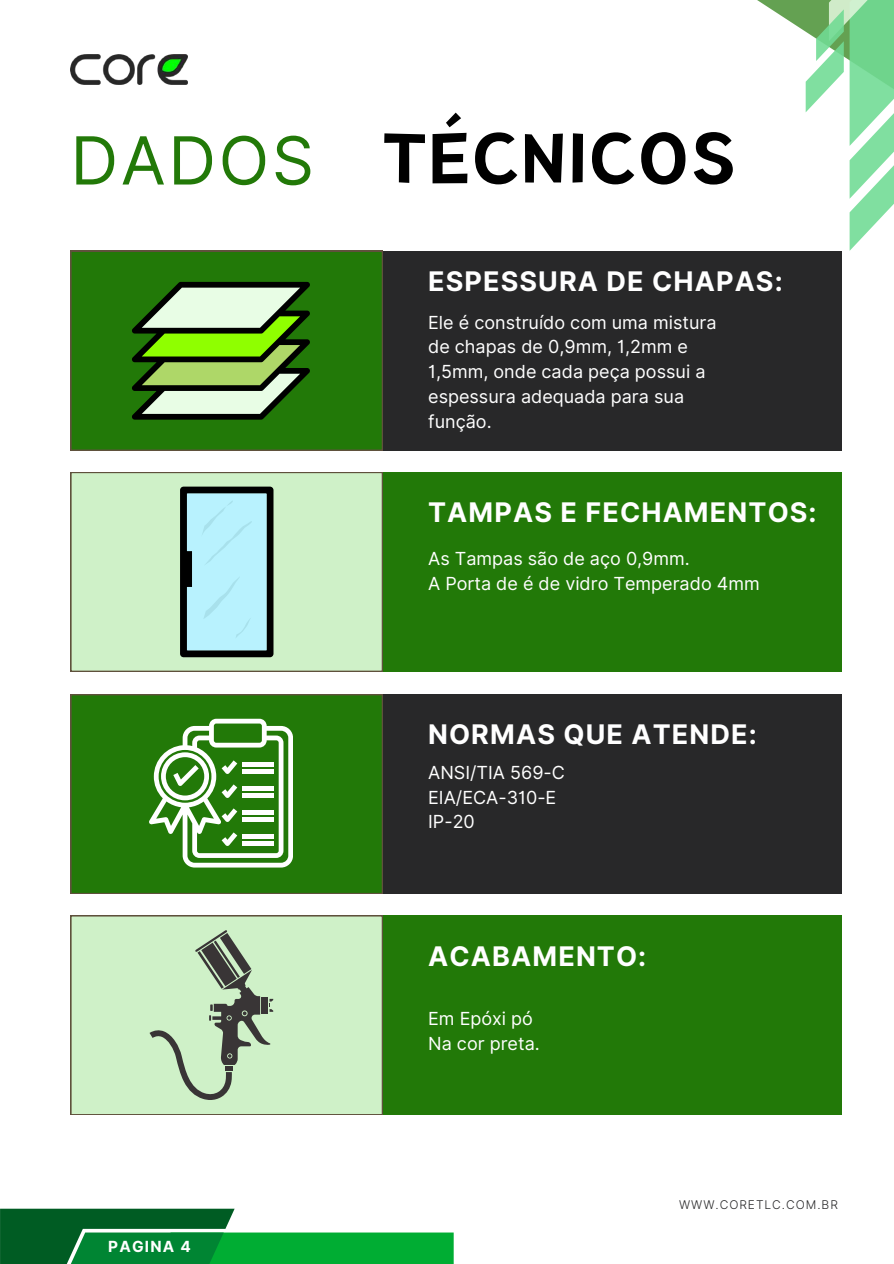
<style>
.page{position:relative;width:894px;height:1264px;background:#fff}
.page>*{position:absolute;margin:0;border:0;box-sizing:border-box;transform-origin:0 0}
.t1{font:700 69px "Pines";letter-spacing:.04em;color:#000}
.t2{font:700 27px "Inter";letter-spacing:.04em;color:#fff}
.t3{font:18px/24.8px "Inter";color:#fff}
.t4{font:700 15.3px "Inter";letter-spacing:.08em;color:#fff}
.t5{font:300 12px "Inter";letter-spacing:.08em;color:#282829}
.s1{font-family:"Inter";font-weight:400;font-size:66.3px;color:#227908}
</style>
<div class="page">
<div style="left:383px;top:251px;width:458px;height:199px;background:#282829"></div>
<div style="left:383px;top:472px;width:458px;height:199px;background:#227908"></div>
<div style="left:383px;top:694px;width:458px;height:200px;background:#282829"></div>
<div style="left:383px;top:915px;width:458px;height:200px;background:#227908"></div>
<div style="left:70px;top:251px;width:312px;height:199px;background:#227908"></div>
<svg style="left:132px;top:282px;width:178px;height:137px"></svg>
<div style="left:70px;top:472px;width:312px;height:199px;background:#cff1c8"></div>
<div style="left:70px;top:694px;width:312px;height:199px;background:#227908"></div>
<div style="left:70px;top:915px;width:312px;height:199px;background:#cff1c8"></div>
<svg style="left:757px;top:0;width:136px;height:251px"></svg>
<img style="left:70px;top:54px;width:117px;height:31px">
<svg style="left:0;top:1208px;width:453px;height:55px"></svg>
<svg style="left:180px;top:486px;width:93px;height:171px"></svg>
<svg style="left:149px;top:718px;width:144px;height:149px"></svg>
<hr style="left:242px;top:810px;width:32px;height:4px;background:#fff">
<div style="left:242px;top:817px;width:32px;height:5px;background:#fff"></div>
<hr style="left:242px;top:834px;width:32px;height:4px;background:#fff">
<div style="left:242px;top:841px;width:32px;height:5px;background:#fff"></div>
<svg style="left:150px;top:930px;width:123px;height:169px"></svg>
<h1 class="t1" style="left:70px;top:113px;width:666px"><span class="s1">DADOS</span> TÉCNICOS</h1>
<h2 class="t2" style="left:428px;top:265px;width:356px">ESPESSURA DE CHAPAS:</h2>
<p class="t3" style="left:428px;top:310px;width:290px">Ele é construído com uma mistura de chapas de 0,9mm, 1,2mm e<br>1,5mm, onde cada peça possui a espessura adequada para sua função.</p>
<h2 class="t2" style="left:428px;top:496px;width:390px">TAMPAS E FECHAMENTOS:</h2>
<p class="t3" style="left:428px;top:546px;width:333px">As Tampas são de aço 0,9mm.<br>A Porta de é de vidro Temperado 4mm</p>
<h2 class="t2" style="left:428px;top:718px;width:330px">NORMAS QUE ATENDE:</h2>
<p class="t3" style="left:428px;top:759px;width:138px">ANSI/TIA 569-C<br>EIA/ECA-310-E<br>IP-20</p>
<h2 class="t2" style="left:428px;top:939px;width:219px">ACABAMENTO:</h2>
<p class="t4" style="left:108px;top:1237px;width:84px">PAGINA 4</p>
<p class="t3" style="left:428px;top:1006px;width:113px">Em Epóxi pó<br>Na cor preta.</p>
<p class="t5" style="left:679px;top:1197px;width:160px">WWW.CORETLC.COM.BR</p>
</div>
